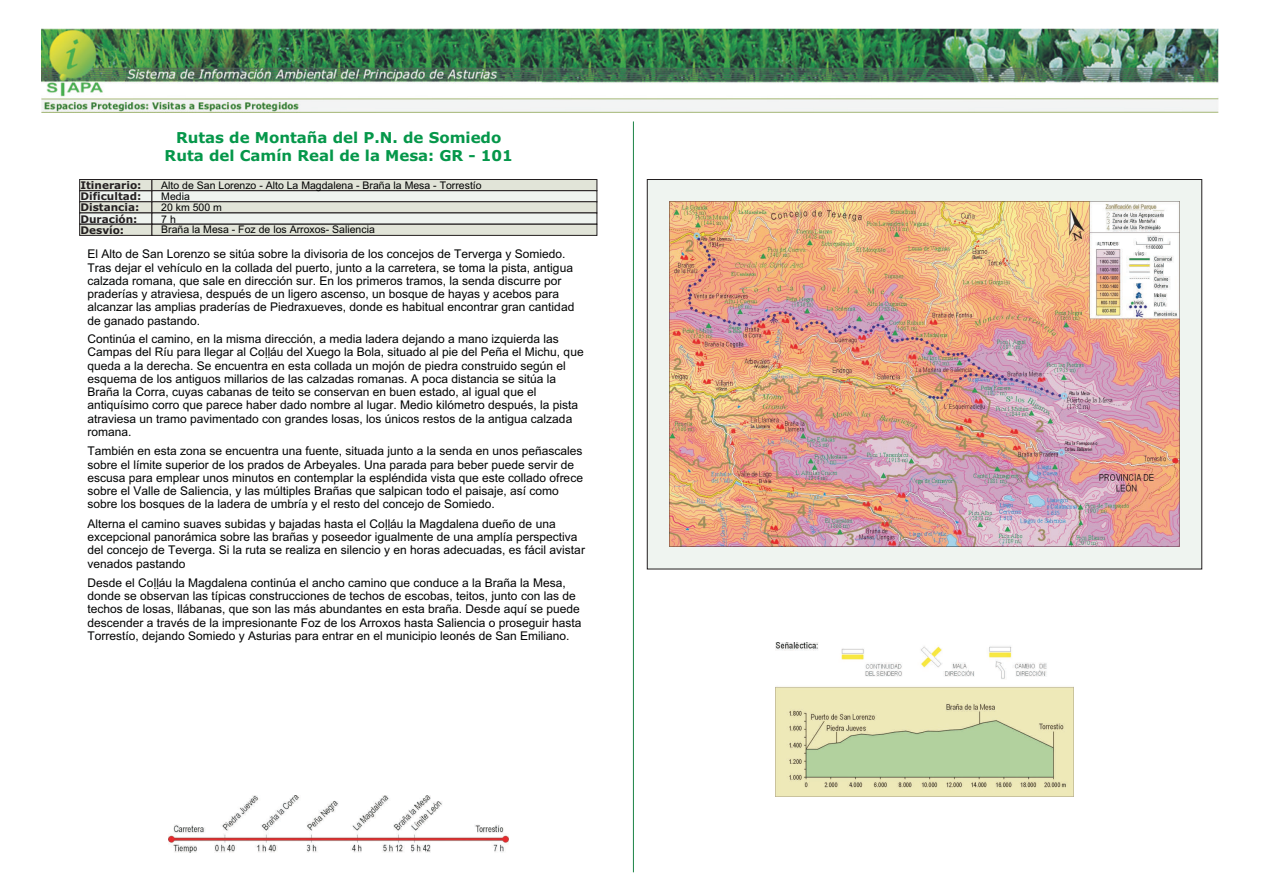
<style>
.page{position:relative;width:1263px;height:894px;background:#fff}
.page>*{position:absolute;margin:0;border:0;box-sizing:border-box;transform-origin:0 0}
.t1{font:700 15px/18.3px "Verdana";color:#05974a;text-align:center}
.t2{font:12px/13.4px "Arial Asturiana";color:#010202}
.t3{font:10.5px/11.2px "Arial Asturiana";color:#010202}
.t4{font:700 10.5px/11.2px "Verdana";color:#231f20}
</style>
<div class="page">
<img style="left:776px;top:643px;width:297px;height:154px">
<img style="left:168px;top:795px;width:340px;height:57px">
<div style="left:647px;top:180px;width:555px;height:389px;background:#eff4f0"></div>
<img style="left:669px;top:202px;width:511px;height:345px">
<div style="left:79px;top:191px;width:73px;height:11px;background:#eff4f0;border:1px solid #231f20"></div>
<div style="left:79px;top:202px;width:73px;height:11px;background:#e1e4d8;border:1px solid #231f20"></div>
<div style="left:79px;top:213px;width:73px;height:11px;background:#eff4f0"></div>
<div style="left:79px;top:179px;width:73px;height:12px;background:#e1e4d8;border:1px solid #231f20"></div>
<div style="left:152px;top:179px;width:445px;height:12px;background:#e1e4d8;border:1px solid #231f20"></div>
<div style="left:152px;top:191px;width:445px;height:11px;background:#eff4f0;border:1px solid #231f20"></div>
<div style="left:152px;top:202px;width:445px;height:11px;background:#e1e4d8;border:1px solid #231f20"></div>
<div style="left:152px;top:213px;width:445px;height:11px;background:#eff4f0"></div>
<hr style="left:633px;top:121px;width:1px;height:751px;background:#1a8345">
<div style="left:79px;top:224px;width:73px;height:12px;background:#e1e4d8;border:1px solid #231f20"></div>
<div style="left:152px;top:224px;width:445px;height:12px;background:#e1e4d8;border:1px solid #231f20"></div>
<img style="left:41px;top:29px;width:1178px;height:83px">
<p class="t1" style="left:165px;top:130px;width:350px">Rutas de Montaña del P.N. de Somiedo<br>Ruta del Camín Real de la Mesa: GR - 101</p>
<p class="t4" style="left:80px;top:180px;width:63px">Itinerario:<br>Dificultad:<br>Distancia:<br>Duración:</p>
<p class="t3" style="left:161px;top:191px;width:62px">Media<br>20 km 500 m<br>7 h</p>
<p class="t3" style="left:161px;top:180px;width:322px">Alto de San Lorenzo - Alto La Magdalena - Braña la Mesa - Torrestío</p>
<p class="t4" style="left:80px;top:225px;width:45px">Desvío:</p>
<p class="t3" style="left:161px;top:223px;width:215px">Braña la Mesa - Foz de los Arroxos- Saliencia</p>
<p class="t2" style="left:87px;top:248px;width:488px">El Alto de San Lorenzo se sitúa sobre la divisoria de los concejos de Terverga y Somiedo.<br>Tras dejar el vehículo en la collada del puerto, junto a la carretera, se toma la pista, antigua calzada romana, que sale en dirección sur. En los primeros tramos, la senda discurre por praderías y atraviesa, después de un ligero ascenso, un bosque de hayas y acebos para alcanzar las amplias praderías de Piedraxueves, donde es habitual encontrar gran cantidad de ganado pastando.</p>
<p class="t2" style="left:87px;top:332px;width:498px">Continúa el camino, en la misma dirección, a media ladera dejando a mano izquierda las Campas del Ríu para llegar al Co$$áu del Xuego la Bola, situado al pie del Peña el Michu, que queda a la derecha. Se encuentra en esta collada un mojón de piedra construido según el esquema de los antiguos millarios de las calzadas romanas. A poca distancia se sitúa la Braña la Corra, cuyas cabanas de teito se conservan en buen estado, al igual que el antiquísimo corro que parece haber dado nombre al lugar. Medio kilómetro después, la pista atraviesa un tramo pavimentado con grandes losas, los únicos restos de la antigua calzada romana.</p>
<p class="t2" style="left:87px;top:445px;width:497px">También en esta zona se encuentra una fuente, situada junto a la senda en unos peñascales sobre el límite superior de los prados de Arbeyales. Una parada para beber puede servir de escusa para emplear unos minutos en contemplar la espléndida vista que este collado ofrece sobre el Valle de Saliencia, y las múltiples Brañas que salpican todo el paisaje, así como sobre los bosques de la ladera de umbría y el resto del concejo de Somiedo.</p>
<p class="t2" style="left:87px;top:517px;width:499px">Alterna el camino suaves subidas y bajadas hasta el Co$$áu la Magdalena dueño de una excepcional panorámica sobre las brañas y poseedor igualmente de una amplía perspectiva del concejo de Teverga. Si la ruta se realiza en silencio y en horas adecuadas, es fácil avistar venados pastando</p>
<p class="t2" style="left:87px;top:576px;width:496px">Desde el Co$$áu la Magdalena continúa el ancho camino que conduce a la Braña la Mesa, donde se observan las típicas construcciones de techos de escobas, teitos, junto con las de techos de losas, llábanas, que son las más abundantes en esta braña. Desde aquí se puede descender a través de la impresionante Foz de los Arroxos hasta Saliencia o proseguir hasta Torrestío, dejando Somiedo y Asturias para entrar en el municipio leonés de San Emiliano.</p>
</div>
